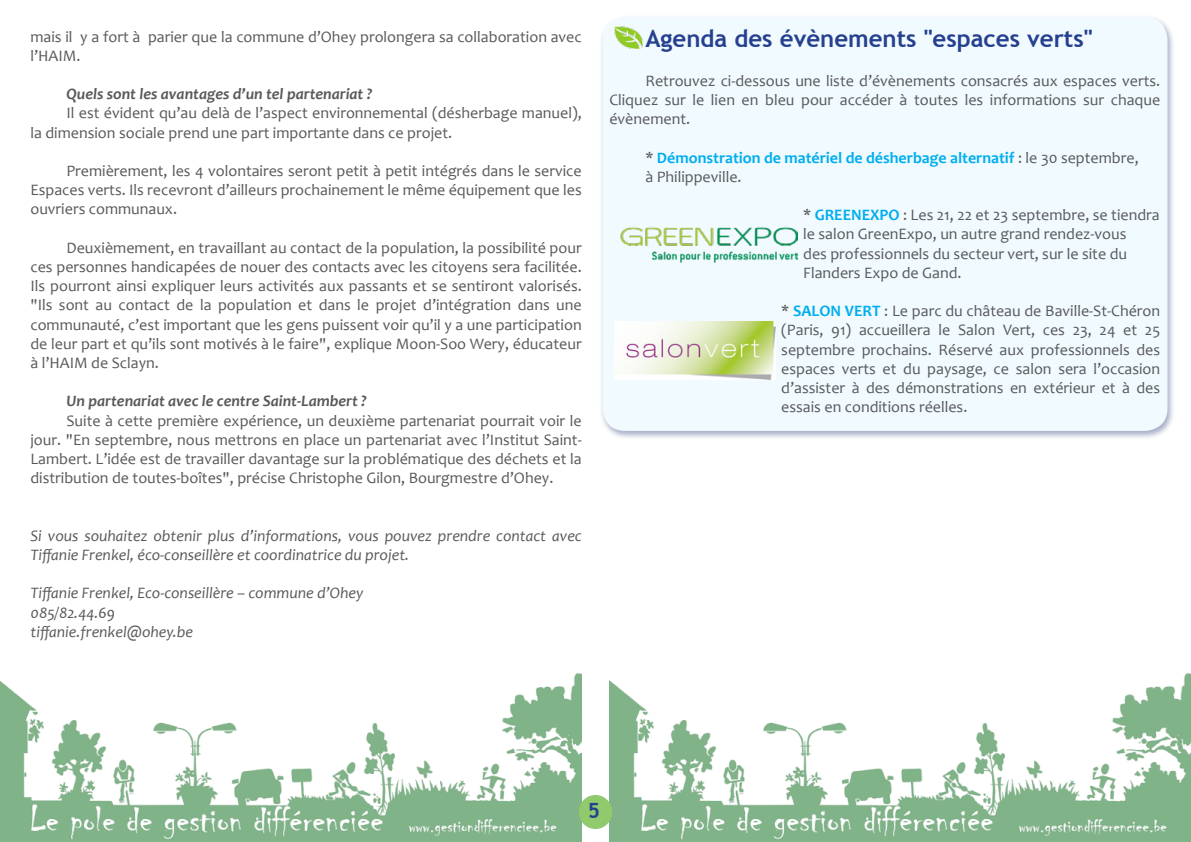
<style>
.page{position:relative;width:1191px;height:842px;background:#fff}
.page>*{position:absolute;margin:0;border:0;box-sizing:border-box;transform-origin:0 0}
.t1{font:700 24px "Trebuchet MS";color:#25408f}
.t2{font:700 21px "Trebuchet MS";color:#25408f}
.t3{font:16px/19.2px "Candara";color:#58595b;text-align:justify}
.t4{font:italic 16px/19.2px "Candara";color:#58595b}
.t5{font:italic 700 16px "Candara";color:#58595b}
.t6{font:700 16px/19.2px "Candara";color:#00aeef}
.s1{font-weight:400;color:#58595b}
.s2{font-weight:700;color:#00aeef}
</style>
<div class="page">
<img style="left:0;top:673px;width:582px;height:169px">
<img style="left:609px;top:673px;width:582px;height:169px">
<div style="left:578px;top:795px;width:34px;height:34px;background:#90ca6d;border-radius:50%"></div>
<div style="left:599px;top:14px;width:576px;height:426px;background:#1c2f72;opacity:.39"></div>
<div style="left:602px;top:17px;width:565px;height:414px;background:#f1fafe;border-radius:23px"></div>
<img style="left:614px;top:26px;width:28px;height:23px">
<img style="left:620px;top:227px;width:177px;height:36px">
<img style="left:614px;top:321px;width:161px;height:59px">
<p class="t3" style="left:30px;top:27px;width:553px">mais il y a fort à parier que la commune d’Ohey prolongera sa collaboration avec l’HAIM.</p>
<p class="t5" style="left:66px;top:84px;width:307px">Quels sont les avantages d’un tel partenariat ?</p>
<p class="t3" style="left:30px;top:104px;width:553px;text-indent:36px">Il est évident qu’au delà de l’aspect environnemental (désherbage manuel), la dimension sociale prend une part importante dans ce projet.</p>
<p class="t3" style="left:30px;top:161px;width:553px;text-indent:36px">Premièrement, les 4 volontaires seront petit à petit intégrés dans le service Espaces verts. Ils recevront d’ailleurs prochainement le même équipement que les ouvriers communaux.</p>
<p class="t3" style="left:30px;top:238px;width:553px;text-indent:36px">Deuxièmement, en travaillant au contact de la population, la possibilité pour ces personnes handicapées de nouer des contacts avec les citoyens sera facilitée.<br>Ils pourront ainsi expliquer leurs activités aux passants et se sentiront valorisés. "Ils sont au contact de la population et dans le projet d’intégration dans une communauté, c’est important que les gens puissent voir qu’il y a une participation de leur part et qu’ils sont motivés à le faire", explique Moon-Soo Wery, éducateur à l’HAIM de Sclayn.</p>
<p class="t5" style="left:66px;top:392px;width:302px">Un partenariat avec le centre Saint-Lambert ?</p>
<p class="t3" style="left:30px;top:411px;width:553px;text-indent:36px">Suite à cette première expérience, un deuxième partenariat pourrait voir le jour. "En septembre, nous mettrons en place un partenariat avec l’Institut Saint-Lambert. L’idée est de travailler davantage sur la problématique des déchets et la distribution de toutes-boîtes", précise Christophe Gilon, Bourgmestre d’Ohey.</p>
<p class="t4" style="left:30px;top:526px;width:553px">Si vous souhaitez obtenir plus d’informations, vous pouvez prendre contact avec<br>Tiffanie Frenkel, éco-conseillère et coordinatrice du projet.</p>
<p class="t4" style="left:30px;top:584px;width:334px">Tiffanie Frenkel, Eco-conseillère – commune d’Ohey<br>085/82.44.69<br>tiffanie.frenkel@ohey.be</p>
<h1 class="t1" style="left:645px;top:24px;width:449px">Agenda des évènements "espaces verts"</h1>
<p class="t3" style="left:609px;top:71px;width:552px;text-indent:36px">Retrouvez ci-dessous une liste d’évènements consacrés aux espaces verts.<br>Cliquez sur le lien en bleu pour accéder à toutes les informations sur chaque évènement.</p>
<p class="t6" style="left:645px;top:148px;width:495px"><span class="s1">*</span> Démonstration de matériel de désherbage alternatif <span class="s1">: le 30 septembre, à Philippeville.</span></p>
<p class="t3" style="left:803px;top:205px;width:358px;text-align:left">* <span class="s2">GREENEXPO</span> : Les 21, 22 et 23 septembre, se tiendra le salon GreenExpo, un autre grand rendez-vous<br>des professionnels du secteur vert, sur le site du Flanders Expo de Gand.</p>
<p class="t3" style="left:781px;top:301px;width:380px">* <span class="s2">SALON VERT</span> : Le parc du château de Baville-St-Chéron (Paris, 91) accueillera le Salon Vert, ces 23, 24 et 25 septembre prochains. Réservé aux professionnels des espaces verts et du paysage, ce salon sera l’occasion d’assister à des démonstrations en extérieur et à des essais en conditions réelles.</p>
<h2 class="t2" style="left:587px;top:797px;width:14px">5</h2>
</div>
